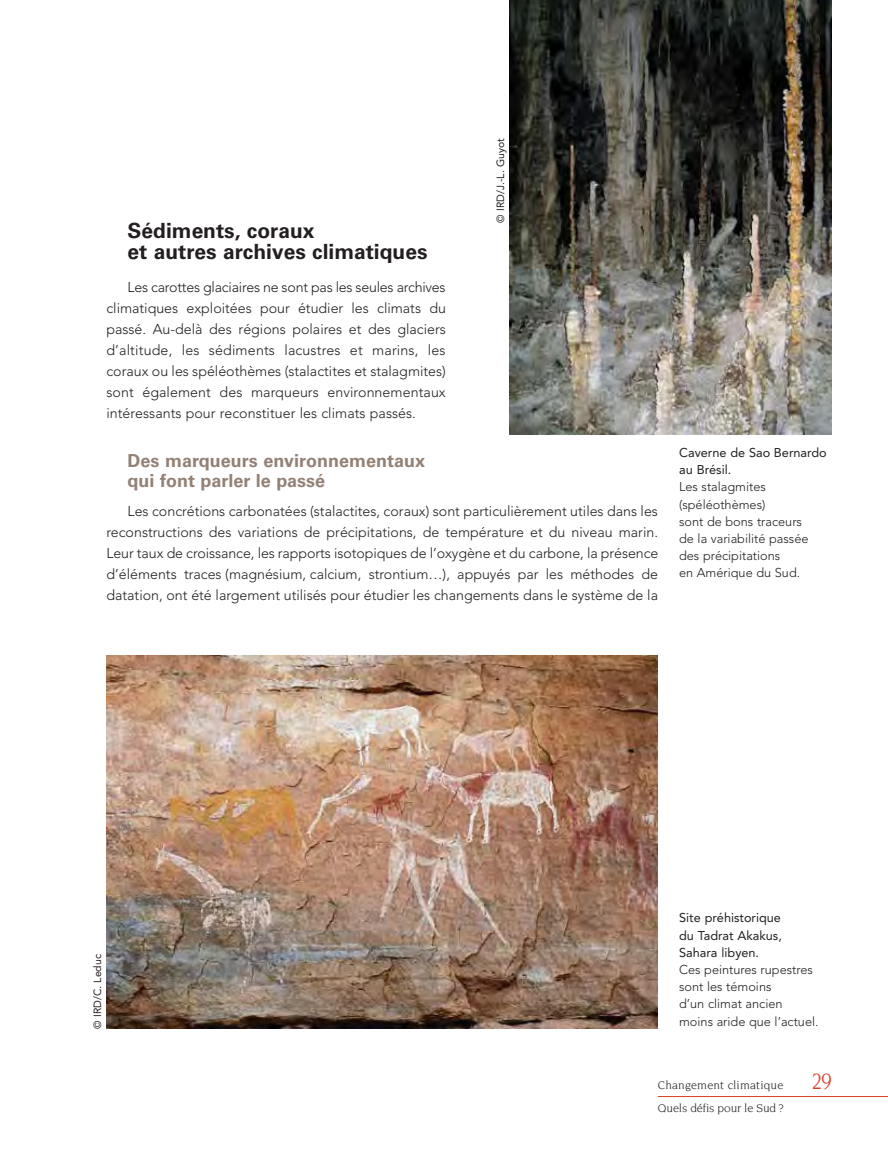
<style>
.page{position:relative;width:888px;height:1173px;background:#fff}
.page>*{position:absolute;margin:0;border:0;box-sizing:border-box;transform-origin:0 0}
.t1{font:700 21px/21px "Univers";color:#231f20}
.t2{font:700 18px/19.5px "Univers";color:#938175}
.t3{font:300 14.25px/21px "Avenir";color:#231f20;text-align:justify}
.t4{font:300 12.75px/17.2px "Avenir";color:#231f20}
.t5{font:12.75px/17.2px "Avenir";color:#231f20}
.t6{font:12px/22.5px "Novarese";letter-spacing:.01em;color:#231f20}
.t7{font:10.5px "Avenir";color:#231f20}
.s1{font-size:24px;color:#d93f26}
</style>
<div class="page">
<hr style="left:658px;top:1096px;width:230px;height:1px;background:#d93f26">
<img style="left:509px;top:0;width:323px;height:435px">
<img style="left:106px;top:655px;width:552px;height:374px">
<p class="t7" style="left:496px;top:223px;width:86px;rotate:-90deg">© IRD/J.-L. Guyot</p>
<h1 class="t1" style="left:128px;top:222px;width:301px">Sédiments, coraux<br>et autres archives climatiques</h1>
<p class="t3" style="left:106px;top:278px;width:341px;text-indent:21px">Les carottes glaciaires ne sont pas les seules archives climatiques exploitées pour étudier les climats du passé. Au-delà des régions polaires et des glaciers d’altitude, les sédiments lacustres et marins, les coraux ou les spéléothèmes (stalactites et stalagmites) sont également des marqueurs environnementaux intéressants pour reconstituer les climats passés.</p>
<p class="t2" style="left:128px;top:453px;width:299px">Des marqueurs environnementaux qui font parler le passé</p>
<p class="t3" style="left:106px;top:502px;width:553px;text-indent:21px">Les concrétions carbonatées (stalactites, coraux) sont particulièrement utiles dans les reconstructions des variations de précipitations, de température et du niveau marin.<br>Leur taux de croissance, les rapports isotopiques de l’oxygène et du carbone, la présence d’éléments traces (magnésium, calcium, strontium…), appuyés par les méthodes de datation, ont été largement utilisés pour étudier les changements dans le système de la</p>
<p class="t5" style="left:679px;top:445px;width:149px">Caverne de Sao Bernardo au Brésil.</p>
<p class="t4" style="left:679px;top:479px;width:131px">Les stalagmites (spéléothèmes)<br>sont de bons traceurs de la variabilité passée des précipitations<br>en Amérique du Sud.</p>
<p class="t7" style="left:93px;top:1029px;width:76px;rotate:-90deg">© IRD/C. Leduc</p>
<p class="t5" style="left:679px;top:910px;width:104px;text-align:justify">Site préhistorique du Tadrat Akakus, Sahara libyen.</p>
<p class="t4" style="left:679px;top:962px;width:141px">Ces peintures rupestres sont les témoins<br>d’un climat ancien moins aride que l’actuel.</p>
<p class="t6" style="left:658px;top:1075px;width:175px">Changement climatique <span class="s1">29<br></span>Quels défis pour le Sud ?</p>
</div>
